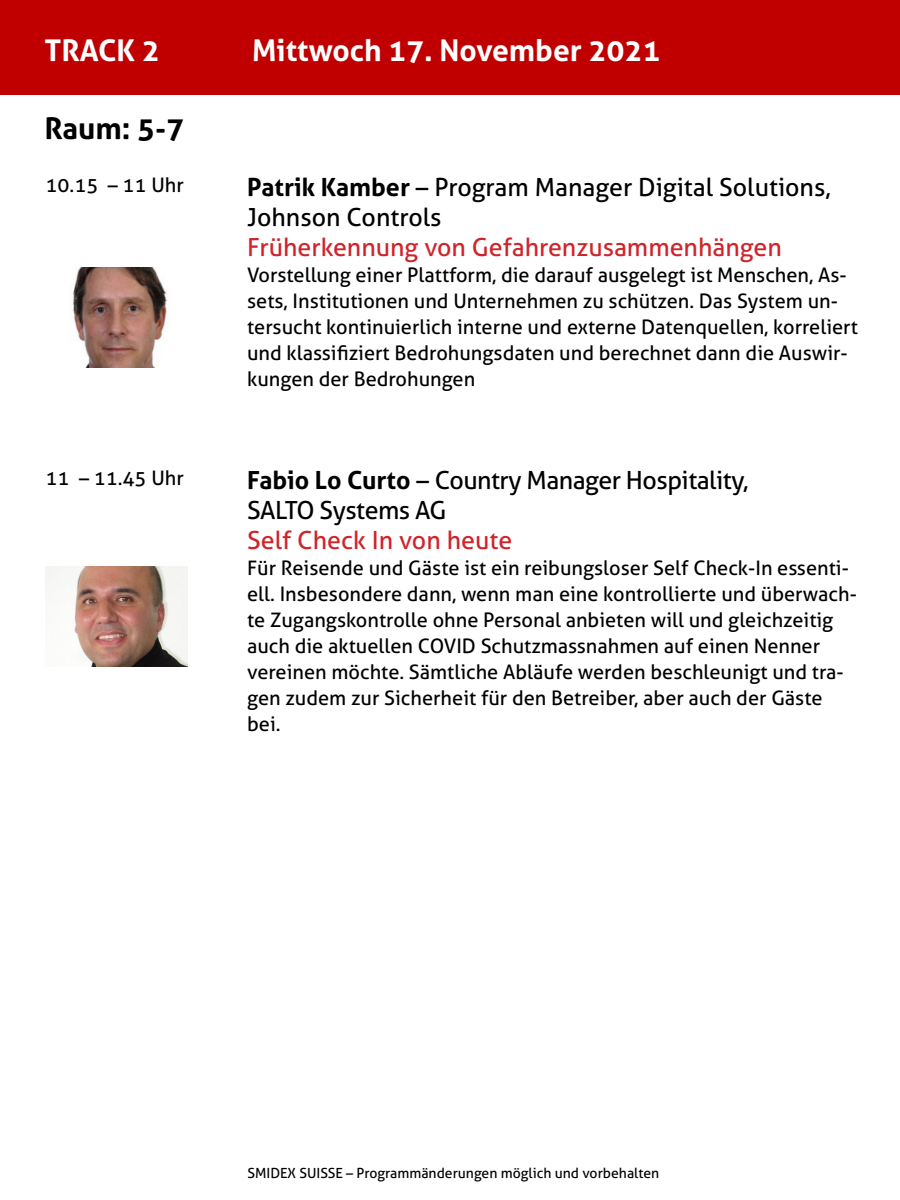
<style>
.page{position:relative;width:900px;height:1200px;background:#fff}
.page>*{position:absolute;margin:0;border:0;box-sizing:border-box;transform-origin:0 0}
.t1{font:700 30px "Aller";color:#fff}
.t2{font:700 30px "Aller";color:#000}
.t3{font:25px/30px "Aller";letter-spacing:-.01em;color:#000}
.t4{font:25px "Aller";color:#d1232a}
.t5{font:20px/26px "Aller";color:#000}
.t6{font:14px "Aller";color:#000}
.s1{font-weight:700}
</style>
<div class="page">
<img style="left:72px;top:268px;width:95px;height:100px">
<img style="left:46px;top:566px;width:142px;height:100px">
<div style="left:0;top:0;width:900px;height:95px;background:#c00000"></div>
<p class="t1" style="left:44px;top:32px;width:117px">TRACK 2</p>
<p class="t1" style="left:252px;top:32px;width:410px">Mittwoch 17. November 2021</p>
<p class="t2" style="left:44px;top:110px;width:141px">Raum: 5-7</p>
<p class="t5" style="left:46px;top:172px;width:140px">10.15 – 11 Uhr</p>
<p class="t3" style="left:247px;top:172px;width:585px"><span class="s1">Patrik Kamber</span> – Program Manager Digital Solutions,<br>Johnson Controls</p>
<p class="t4" style="left:247px;top:231px;width:536px">Früherkennung von Gefahrenzusammenhängen</p>
<p class="t5" style="left:247px;top:261px;width:612px">Vorstellung einer Plattform, die darauf ausgelegt ist Menschen, As&shy;sets, Institutionen und Unternehmen zu schützen. Das System un&shy;tersucht kontinuierlich interne und externe Datenquellen, korreliert und klassifiziert Bedrohungsdaten und berechnet dann die Auswir&shy;kungen der Bedrohungen</p>
<p class="t5" style="left:46px;top:465px;width:140px">11 – 11.45 Uhr</p>
<p class="t3" style="left:247px;top:465px;width:503px"><span class="s1">Fabio Lo Curto</span> – Country Manager Hospitality,<br>SALTO Systems AG</p>
<p class="t4" style="left:247px;top:525px;width:267px">Self Check In von heute</p>
<p class="t5" style="left:247px;top:555px;width:611px">Für Reisende und Gäste ist ein reibungsloser Self Check-In essenti&shy;ell. Insbesondere dann, wenn man eine kontrollierte und überwach&shy;te Zugangskontrolle ohne Personal anbieten will und gleichzeitig auch die aktuellen COVID Schutzmassnahmen auf einen Nenner vereinen möchte. Sämtliche Abläufe werden beschleunigt und tra&shy;gen zudem zur Sicherheit für den Betreiber, aber auch der Gäste bei.</p>
<p class="t6" style="left:247px;top:1164px;width:413px">SMIDEX SUISSE – Programmänderungen möglich und vorbehalten</p>
</div>
